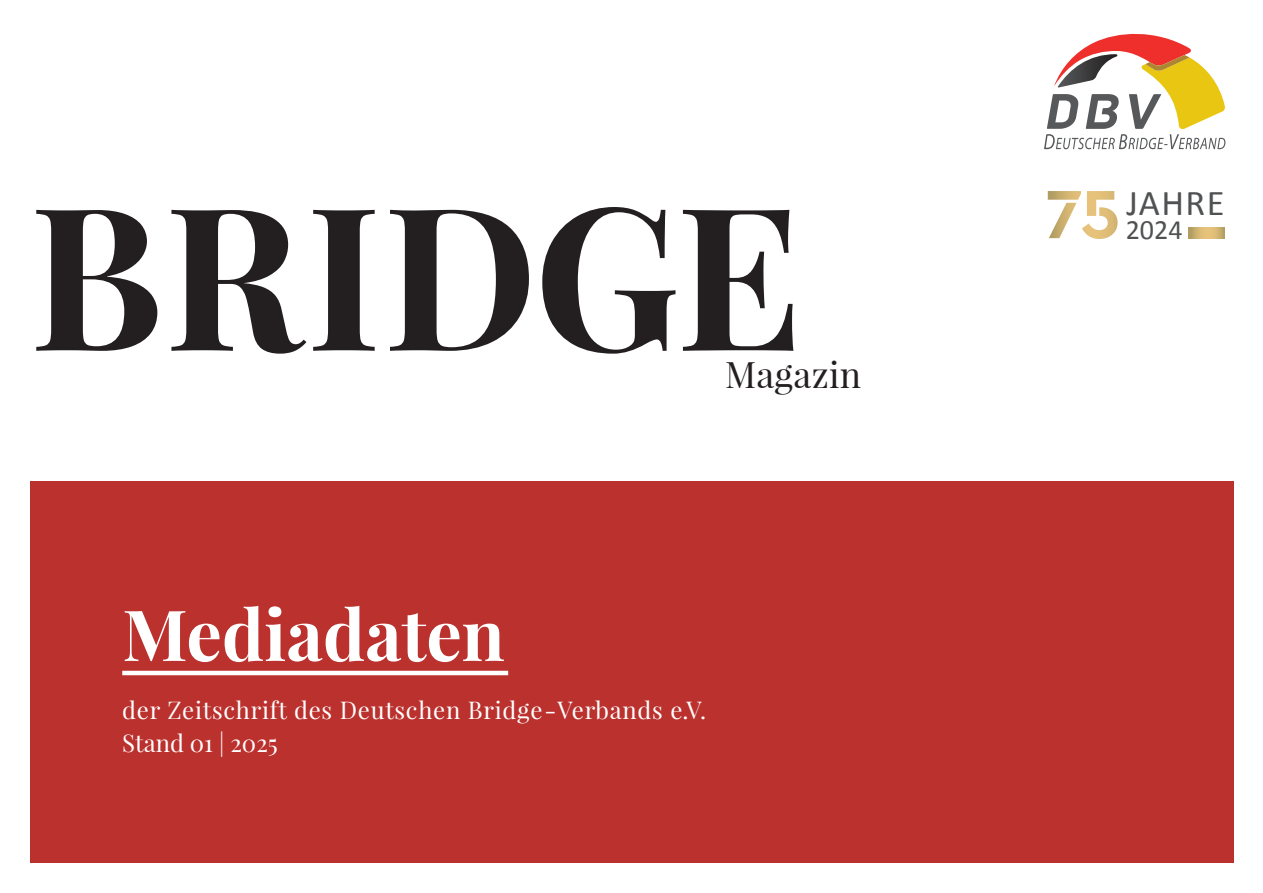
<style>
.page{position:relative;width:1263px;height:893px;background:#fff}
.page>*{position:absolute;margin:0;border:0;box-sizing:border-box;transform-origin:0 0}
.t1{font:700 199.05px "Playfair Display";letter-spacing:.005em;color:#231f20}
.t2{font:700 70.65px "Playfair Display";color:#fff}
.t3{font:36.45px "Calibri";letter-spacing:.04em;color:#4f5152}
.t4{font:35.85px "Playfair Display";letter-spacing:.01em;color:#231f20}
.t5{font:28.05px "Calibri";color:#4f5152}
.t6{font:24px/33px "Playfair Display";letter-spacing:.03em;color:#fff}
.s1{font-family:"Morphin";font-weight:700;font-size:71.55px;color:#fff}
</style>
<div class="page">
<div style="left:30px;top:482px;width:1203px;height:381px;background:#bb312e"></div>
<svg style="left:1044px;top:33px;width:181px;height:116px"></svg>
<hr style="left:122px;top:671px;width:386px;height:4px;background:#fff">
<svg style="left:1188px;top:228px;width:37px;height:11px"></svg>
<h1 class="t1" style="left:30px;top:151px;width:774px">BRIDGE</h1>
<h3 class="t4" style="left:725px;top:352px;width:138px">Magazin</h3>
<h2 class="t2" style="left:122px;top:590px;width:384px">Mediadaten</h2>
<p class="t6" style="left:122px;top:694px;width:585px">der Zeitschrift des Deutschen Bridge - Verbands e.V.<br>Stand 01 | 2025</p>
<h3 class="t3" style="left:1045px;top:177px;width:181px"><span class="s1">75</span>JAHRE</h3>
<p class="t5" style="left:1126px;top:210px;width:58px">2024</p>
</div>
